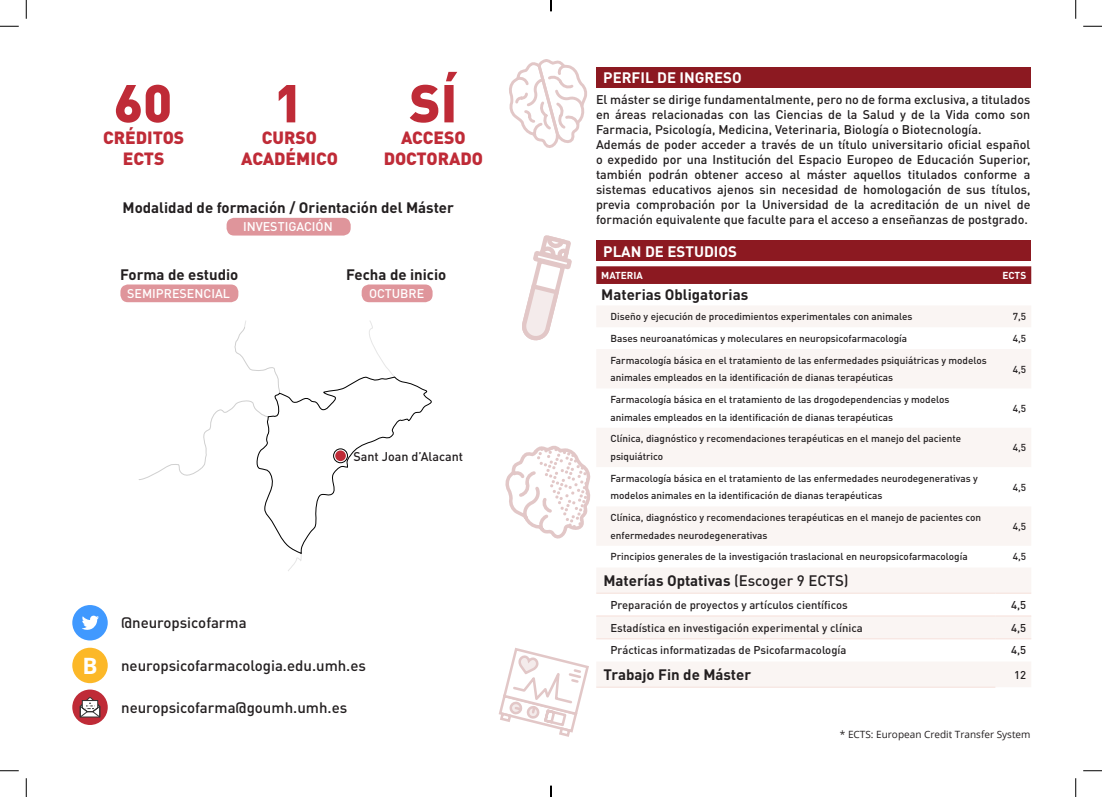
<style>
.page{position:relative;width:1102px;height:797px;background:#fff}
.page>*{position:absolute;margin:0;border:0;box-sizing:border-box;transform-origin:0 0}
.t1{font:900 52.5px "DIN Pro";color:#bf2b37}
.t2{font:700 22.5px "Open Sans";color:#fff}
.t3{font:900 17.5px "DIN Pro";color:#bf2b37}
.t4{font:700 15px "DIN Pro";color:#231f20}
.t5{font:500 15px "DIN Pro";color:#231f20}
.t6{font:700 15px "DIN Pro";color:#fff}
.t7{font:500 12.5px/15px "DIN Pro";color:#231f20;text-align:justify}
.t8{font:500 12.5px "DIN Pro";color:#fff}
.t9{font:500 11.25px "DIN Pro";color:#231f20}
.t10{font:500 10px/17.5px "DIN Pro";color:#231f20}
.t11{font:10px "Open Sans";color:#231f20}
.t12{font:700 10px "DIN Pro";color:#fff}
.s1{font-weight:500}
</style>
<div class="page">
<svg style="left:138px;top:321px;width:294px;height:250px"></svg>
<div style="left:335px;top:450px;width:11px;height:11px;background:#bf2b37;border-radius:50%"></div>
<div style="left:333px;top:448px;width:14px;height:15px;border:1px solid #000;border-radius:50%"></div>
<div style="left:226px;top:218px;width:124px;height:17px;background:#df959b;border-radius:8px"></div>
<div style="left:120px;top:284px;width:118px;height:18px;background:#df959b;border-radius:8px"></div>
<div style="left:361px;top:284px;width:71px;height:18px;background:#df959b;border-radius:8px"></div>
<svg style="left:72px;top:605px;width:36px;height:35px"></svg>
<div style="left:72px;top:647px;width:36px;height:36px;background:#fcb828;border-radius:50%"></div>
<svg style="left:72px;top:689px;width:36px;height:36px"></svg>
<svg style="left:79px;top:696px;width:21px;height:21px"></svg>
<div style="left:596px;top:241px;width:434px;height:20px;background:#8c1921"></div>
<div style="left:596px;top:266px;width:435px;height:18px;background:#8c1921"></div>
<svg style="left:596px;top:306px;width:435px;height:381px;fill:#faf5f3"></svg>
<hr style="left:596px;top:592px;width:399px;height:2px;background:#f7e5e0">
<hr style="left:596px;top:615px;width:399px;height:1px;background:#f7e5e0">
<hr style="left:596px;top:638px;width:399px;height:1px;background:#f7e5e0">
<hr style="left:596px;top:686px;width:399px;height:1px;background:#f7e5e0">
<hr style="left:995px;top:592px;width:36px;height:2px;background:#f7e5e0">
<hr style="left:995px;top:615px;width:36px;height:1px;background:#f7e5e0">
<hr style="left:995px;top:638px;width:36px;height:1px;background:#f7e5e0">
<div style="left:596px;top:67px;width:434px;height:20px;background:#8c1921"></div>
<svg style="left:498px;top:648px;width:91px;height:89px"></svg>
<svg style="left:509px;top:59px;width:78px;height:89px"></svg>
<svg style="left:505px;top:445px;width:86px;height:94px"></svg>
<svg style="left:522px;top:235px;width:50px;height:106px"></svg>
<svg style="left:0;top:25px;width:19px;height:2px"></svg>
<svg style="left:1083px;top:25px;width:18px;height:2px"></svg>
<svg style="left:0;top:770px;width:19px;height:1px"></svg>
<svg style="left:1083px;top:770px;width:18px;height:1px"></svg>
<svg style="left:25px;top:0;width:2px;height:19px"></svg>
<svg style="left:25px;top:778px;width:2px;height:19px"></svg>
<svg style="left:1075px;top:0;width:1px;height:19px"></svg>
<svg style="left:1075px;top:778px;width:1px;height:19px"></svg>
<svg style="left:550px;top:785px;width:1px;height:12px"></svg>
<p class="t1" style="left:114px;top:68px;width:60px">60</p>
<p class="t3" style="left:103px;top:126px;width:83px">CRÉDITOS</p>
<p class="t3" style="left:123px;top:147px;width:43px">ECTS</p>
<p class="t1" style="left:274px;top:68px;width:31px">1</p>
<p class="t3" style="left:262px;top:126px;width:57px">CURSO</p>
<p class="t3" style="left:241px;top:147px;width:98px">ACADÉMICO</p>
<p class="t1" style="left:409px;top:68px;width:49px">SÍ</p>
<p class="t3" style="left:401px;top:126px;width:66px">ACCESO</p>
<p class="t3" style="left:383px;top:147px;width:101px">DOCTORADO</p>
<p class="t4" style="left:122px;top:197px;width:333px">Modalidad de formación / Orientación del Máster</p>
<p class="t8" style="left:243px;top:218px;width:91px">INVESTIGACIÓN</p>
<p class="t4" style="left:120px;top:264px;width:120px">Forma de estudio</p>
<p class="t8" style="left:127px;top:285px;width:104px">SEMIPRESENCIAL</p>
<p class="t4" style="left:346px;top:264px;width:102px">Fecha de inicio</p>
<p class="t8" style="left:369px;top:285px;width:57px">OCTUBRE</p>
<p class="t7" style="left:353px;top:448px;width:111px">Sant Joan d’Alacant</p>
<p class="t5" style="left:121px;top:613px;width:127px">@neuropsicofarma</p>
<p class="t2" style="left:82px;top:650px;width:17px">B</p>
<p class="t5" style="left:121px;top:655px;width:246px">neuropsicofarmacologia.edu.umh.es</p>
<p class="t5" style="left:121px;top:697px;width:227px">neuropsicofarma@goumh.umh.es</p>
<p class="t6" style="left:603px;top:67px;width:140px">PERFIL DE INGRESO</p>
<p class="t7" style="left:596px;top:92px;width:436px">El máster se dirige fundamentalmente, pero no de forma exclusiva, a titulados en áreas relacionadas con las Ciencias de la Salud y de la Vida como son Farmacia, Psicología, Medicina, Veterinaria, Biología o Biotecnología.</p>
<p class="t7" style="left:596px;top:137px;width:436px">Además de poder acceder a través de un título universitario oficial español o expedido por una Institución del Espacio Europeo de Educación Superior, también podrán obtener acceso al máster aquellos titulados conforme a sistemas educativos ajenos sin necesidad de homologación de sus títulos, previa comprobación por la Universidad de la acreditación de un nivel de formación equivalente que faculte para el acceso a enseñanzas de postgrado.</p>
<p class="t6" style="left:603px;top:241px;width:135px">PLAN DE ESTUDIOS</p>
<p class="t12" style="left:601px;top:268px;width:43px">MATERIA</p>
<p class="t12" style="left:1002px;top:268px;width:25px">ECTS</p>
<p class="t4" style="left:601px;top:285px;width:148px">Materias Obligatorias</p>
<p class="t10" style="left:610px;top:307px;width:303px">Diseño y ejecución de procedimientos experimentales con animales</p>
<p class="t10" style="left:1012px;top:307px;width:15px">7,5</p>
<p class="t10" style="left:610px;top:329px;width:298px">Bases neuroanatómicas y moleculares en neuropsicofarmacología</p>
<p class="t10" style="left:1012px;top:329px;width:15px">4,5</p>
<p class="t10" style="left:610px;top:351px;width:378px">Farmacología básica en el tratamiento de las enfermedades psiquiátricas y modelos animales empleados en la identificación de dianas terapéuticas</p>
<p class="t10" style="left:1012px;top:360px;width:15px">4,5</p>
<p class="t10" style="left:610px;top:390px;width:340px">Farmacología básica en el tratamiento de las drogodependencias y modelos animales empleados en la identificación de dianas terapéuticas</p>
<p class="t10" style="left:1012px;top:399px;width:15px">4,5</p>
<p class="t10" style="left:610px;top:430px;width:352px">Clínica, diagnóstico y recomendaciones terapéuticas en el manejo del paciente psiquiátrico</p>
<p class="t10" style="left:1012px;top:438px;width:15px">4,5</p>
<p class="t10" style="left:610px;top:469px;width:369px">Farmacología básica en el tratamiento de las enfermedades neurodegenerativas y modelos animales en la identificación de dianas terapéuticas</p>
<p class="t10" style="left:1012px;top:478px;width:15px">4,5</p>
<p class="t10" style="left:610px;top:508px;width:372px">Clínica, diagnóstico y recomendaciones terapéuticas en el manejo de pacientes con enfermedades neurodegenerativas</p>
<p class="t10" style="left:1012px;top:517px;width:15px">4,5</p>
<p class="t10" style="left:610px;top:547px;width:358px">Principios generales de la investigación traslacional en neuropsicofarmacología</p>
<p class="t10" style="left:1012px;top:547px;width:15px">4,5</p>
<p class="t4" style="left:603px;top:570px;width:247px">Materías Optativas <span class="s1">(Escoger 9 ECTS)</span></p>
<p class="t9" style="left:610px;top:597px;width:239px">Preparación de proyectos y artículos científicos</p>
<p class="t9" style="left:1011px;top:597px;width:17px">4,5</p>
<p class="t9" style="left:610px;top:620px;width:254px">Estadística en investigación experimental y clínica</p>
<p class="t9" style="left:1011px;top:620px;width:17px">4,5</p>
<p class="t9" style="left:610px;top:642px;width:237px">Prácticas informatizadas de Psicofarmacología</p>
<p class="t9" style="left:1011px;top:642px;width:17px">4,5</p>
<p class="t4" style="left:603px;top:664px;width:149px">Trabajo Fin de Máster</p>
<p class="t9" style="left:1014px;top:667px;width:13px">12</p>
<p class="t11" style="left:839px;top:727px;width:192px">* ECTS: European Credit Transfer System</p>
</div>
